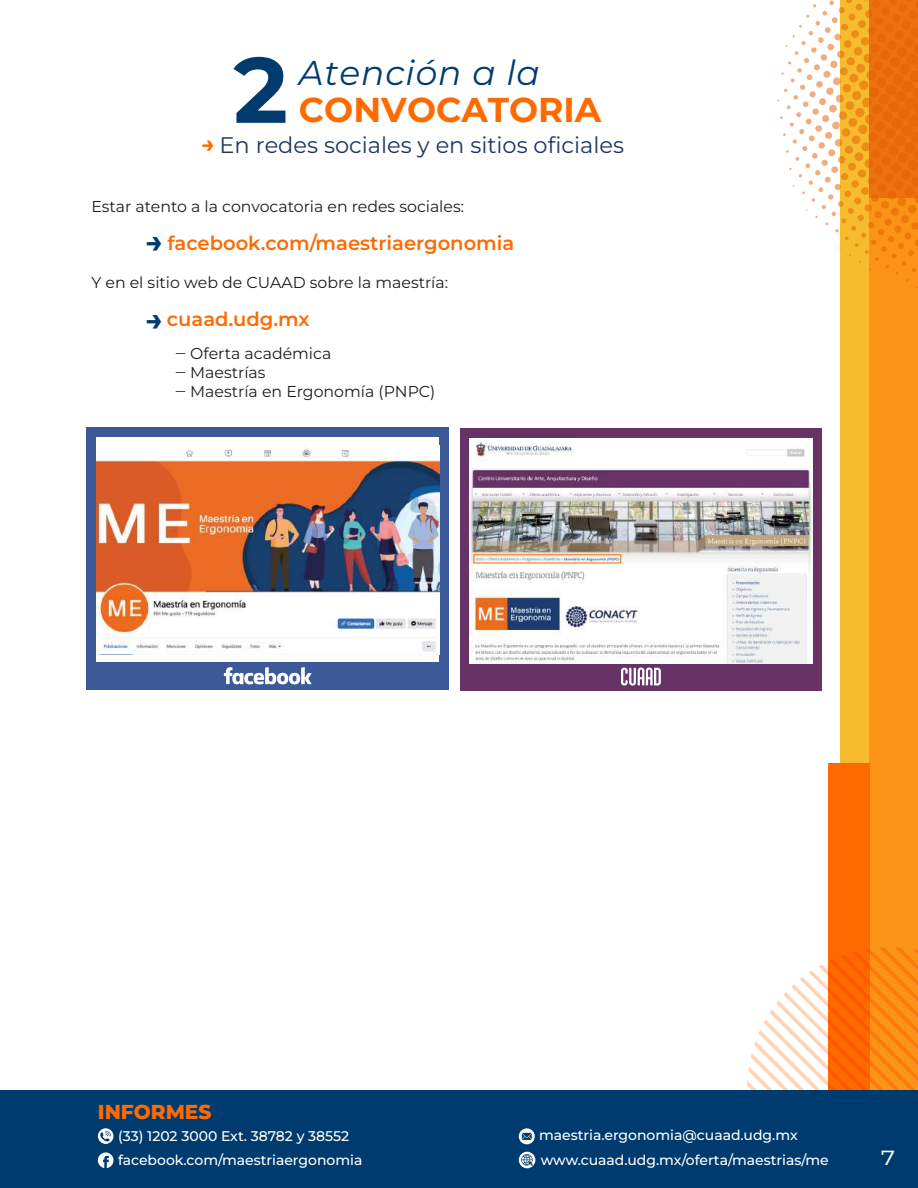
<style>
.page{position:relative;width:918px;height:1188px;background:#fff}
.page>*{position:absolute;margin:0;border:0;box-sizing:border-box;transform-origin:0 0}
.t1{font:700 92.7px "Montserrat";color:#003b70}
.t2{font:700 34.5px "Montserrat";color:#ff6a00}
.t3{font:italic 34.5px "Montserrat";letter-spacing:.025em;color:#003b70}
.t4{font:34.5px "Montserrat";color:#fff}
.t5{font:700 30px "Montserrat";color:#003b70}
.t6{font:22.5px "Montserrat";color:#1e3666}
.t7{font:800 20.1px "Montserrat";color:#ff6a00}
.t8{font:600 19.5px "Montserrat";color:#ff6a00}
.t9{font:15.75px/18.9px "Montserrat";color:#1d1d1b}
.t10{font:500 13.95px "Montserrat";color:#fff}
.s1{font-weight:700;color:#ff6a00}
</style>
<div class="page">
<div style="left:840px;top:0;width:29px;height:1166px;background:#f6bc2d"></div>
<div style="left:869px;top:0;width:49px;height:1169px;background:#fa9316"></div>
<svg style="left:777px;top:0;width:141px;height:288px"></svg>
<div style="left:828px;top:763px;width:41px;height:328px;background:#ff6a00"></div>
<svg style="left:747px;top:947px;width:171px;height:144px"></svg>
<div style="left:0;top:1091px;width:918px;height:97px;background:#003b70"></div>
<svg style="left:519px;top:1128px;width:16px;height:16px"></svg>
<svg style="left:519px;top:1152px;width:16px;height:16px"></svg>
<svg style="left:98px;top:1128px;width:15px;height:16px"></svg>
<svg style="left:98px;top:1152px;width:16px;height:16px"></svg>
<div style="left:460px;top:428px;width:362px;height:263px;background:#673266"></div>
<img style="left:469px;top:438px;width:343px;height:225px">
<svg style="left:621px;top:667px;width:40px;height:19px"></svg>
<div style="left:87px;top:427px;width:362px;height:263px;background:#3c5a97"></div>
<div style="left:96px;top:437px;width:343px;height:225px;background:#fff"></div>
<img style="left:96px;top:447px;width:343px;height:208px">
<svg style="left:224px;top:667px;width:88px;height:18px"></svg>
<div style="left:151px;top:617px;width:38px;height:14px;background:#fff"></div>
<h1 class="t1" style="left:233px;top:28px;width:56px">2</h1>
<h2 class="t3" style="left:299px;top:50px;width:243px">Atención a la</h2>
<h2 class="t2" style="left:299px;top:87px;width:304px">CONVOCATORIA</h2>
<h3 class="t6" style="left:201px;top:130px;width:424px"><span class="s1">→</span> En redes sociales y en sitios oficiales</h3>
<p class="t9" style="left:91px;top:197px;width:374px">Estar atento a la convocatoria en redes sociales:</p>
<p class="t8" style="left:168px;top:230px;width:348px">facebook.com/maestriaergonomia</p>
<p class="t9" style="left:91px;top:272px;width:358px">Y en el sitio web de CUAAD sobre la maestría:</p>
<p class="t8" style="left:167px;top:306px;width:144px">cuaad.udg.mx</p>
<h3 class="t5" style="left:145px;top:221px;width:19px">→</h3>
<h3 class="t5" style="left:145px;top:299px;width:19px">→</h3>
<p class="t9" style="left:175px;top:343px;width:262px">‒ Oferta académica<br>‒ Maestrías<br>‒ Maestría en Ergonomía (PNPC)</p>
<p class="t7" style="left:98px;top:1099px;width:115px">INFORMES</p>
<p class="t10" style="left:118px;top:1126px;width:233px">(33) 1202 3000 Ext. 38782 y 38552</p>
<p class="t10" style="left:539px;top:1126px;width:260px">maestria.ergonomia@cuaad.udg.mx</p>
<p class="t10" style="left:118px;top:1151px;width:246px">facebook.com/maestriaergonomia</p>
<p class="t10" style="left:541px;top:1150px;width:289px">www.cuaad.udg.mx/oferta/maestrias/me</p>
<h2 class="t4" style="left:881px;top:1129px;width:16px">7</h2>
</div>
